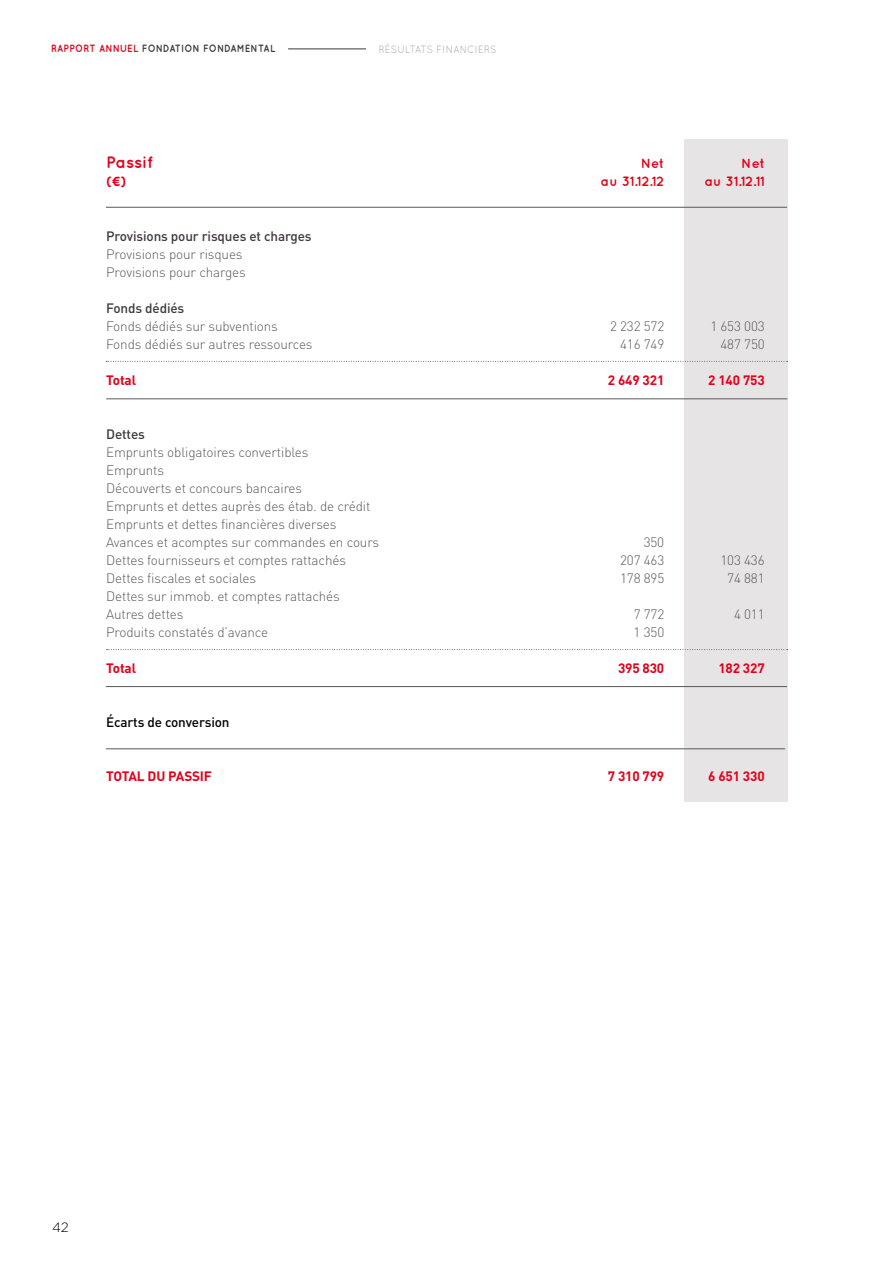
<style>
.page{position:relative;width:893px;height:1263px;background:#fff}
.page>*{position:absolute;margin:0;border:0;box-sizing:border-box;transform-origin:0 0}
.t1{font:700 16.5px "Quicksand";color:#e2001a}
.t2{font:300 13.5px/18px "DIN";letter-spacing:-.01em;color:#58585a}
.t3{font:700 13.5px "DIN";letter-spacing:-.01em;color:#e2001a}
.t4{font:500 13.5px "DIN";letter-spacing:-.01em;color:#3f3741}
.t5{font:700 13.5px "Quicksand";color:#e2001a}
.t6{font:500 13.5px "DIN";letter-spacing:-.01em;color:#000}
.t7{font:300 13.5px "Gotham";color:#000}
.t8{font:700 10.5px "Quicksand";letter-spacing:.01em;color:#3f3741;scale:.9 1}
.t9{font:10.5px "Quicksand";letter-spacing:.03em;color:#a3a4a6;scale:.9 1}
.s1{color:#e2001a}
.s2{font-family:"Gill Sans Std"}
</style>
<div class="page">
<div style="left:684px;top:139px;width:103px;height:662px;background:#e7e4e6"></div>
<hr style="left:106px;top:207px;width:681px;height:1px;background:#58585a">
<hr style="left:106px;top:398px;width:681px;height:1px;background:#58585a">
<hr style="left:106px;top:686px;width:681px;height:1px;background:#58585a">
<hr style="left:106px;top:748px;width:679px;height:1px;background:#58585a">
<svg style="left:107px;top:649px;width:681px;height:1px"></svg>
<svg style="left:106px;top:361px;width:682px;height:1px"></svg>
<hr style="left:288px;top:49px;width:78px;height:1px;background:#3f3741">
<p class="t8" style="left:51px;top:42px;width:251px"><span class="s1">RAPPORT ANNUEL</span> FONDATION FONDAMENTAL</p>
<p class="t9" style="left:379px;top:43px;width:132px">RÉSULTATS FINANCIERS</p>
<p class="t1" style="left:106px;top:152px;width:48px">PASSIF</p>
<p class="t5" style="left:641px;top:155px;width:25px">NET</p>
<p class="t5" style="left:741px;top:155px;width:25px">NET</p>
<p class="t5" style="left:106px;top:173px;width:22px">(<span class="s2">€</span>)</p>
<p class="t5" style="left:601px;top:173px;width:65px">AU 31.12.12</p>
<p class="t5" style="left:705px;top:173px;width:61px">AU 31.12.11</p>
<p class="t4" style="left:106px;top:227px;width:207px">Provisions pour risques et charges</p>
<p class="t2" style="left:106px;top:245px;width:141px">Provisions pour risques<br>Provisions pour charges</p>
<p class="t4" style="left:106px;top:299px;width:80px">Fonds dédiés</p>
<p class="t2" style="left:106px;top:317px;width:173px">Fonds dédiés sur subventions</p>
<p class="t2" style="left:610px;top:317px;width:56px">2 232 572</p>
<p class="t2" style="left:710px;top:317px;width:56px">1 653 003</p>
<p class="t2" style="left:106px;top:335px;width:208px">Fonds dédiés sur autres ressources</p>
<p class="t2" style="left:620px;top:335px;width:46px">416 749</p>
<p class="t2" style="left:720px;top:335px;width:46px">487 750</p>
<p class="t3" style="left:106px;top:371px;width:31px">Total</p>
<p class="t3" style="left:608px;top:371px;width:58px">2 649 321</p>
<p class="t3" style="left:708px;top:371px;width:58px">2 140 753</p>
<p class="t4" style="left:106px;top:425px;width:40px">Dettes</p>
<p class="t2" style="left:106px;top:443px;width:275px">Emprunts obligatoires convertibles<br>Emprunts<br>Découverts et concours bancaires<br>Emprunts et dettes auprès des étab. de crédit Emprunts et dettes financières diverses Avances et acomptes sur commandes en cours</p>
<p class="t2" style="left:644px;top:532px;width:22px">350</p>
<p class="t2" style="left:106px;top:550px;width:241px">Dettes fournisseurs et comptes rattachés</p>
<p class="t2" style="left:620px;top:550px;width:46px">207 463</p>
<p class="t2" style="left:720px;top:550px;width:46px">103 436</p>
<p class="t2" style="left:106px;top:568px;width:151px">Dettes fiscales et sociales</p>
<p class="t2" style="left:620px;top:568px;width:46px">178 895</p>
<p class="t2" style="left:727px;top:568px;width:39px">74 881</p>
<p class="t2" style="left:106px;top:586px;width:235px">Dettes sur immob. et comptes rattachés<br>Autres dettes</p>
<p class="t2" style="left:634px;top:604px;width:32px">7 772</p>
<p class="t2" style="left:734px;top:604px;width:32px">4 011</p>
<p class="t2" style="left:106px;top:622px;width:163px">Produits constatés d’avance</p>
<p class="t2" style="left:634px;top:622px;width:32px">1 350</p>
<p class="t3" style="left:106px;top:659px;width:31px">Total</p>
<p class="t3" style="left:618px;top:659px;width:48px">395 830</p>
<p class="t3" style="left:718px;top:659px;width:48px">182 327</p>
<p class="t6" style="left:106px;top:713px;width:125px">Écarts de conversion</p>
<p class="t3" style="left:106px;top:767px;width:107px">TOTAL DU PASSIF</p>
<p class="t3" style="left:608px;top:767px;width:58px">7 310 799</p>
<p class="t3" style="left:708px;top:767px;width:58px">6 651 330</p>
<p class="t7" style="left:52px;top:1220px;width:18px">42</p>
</div>
